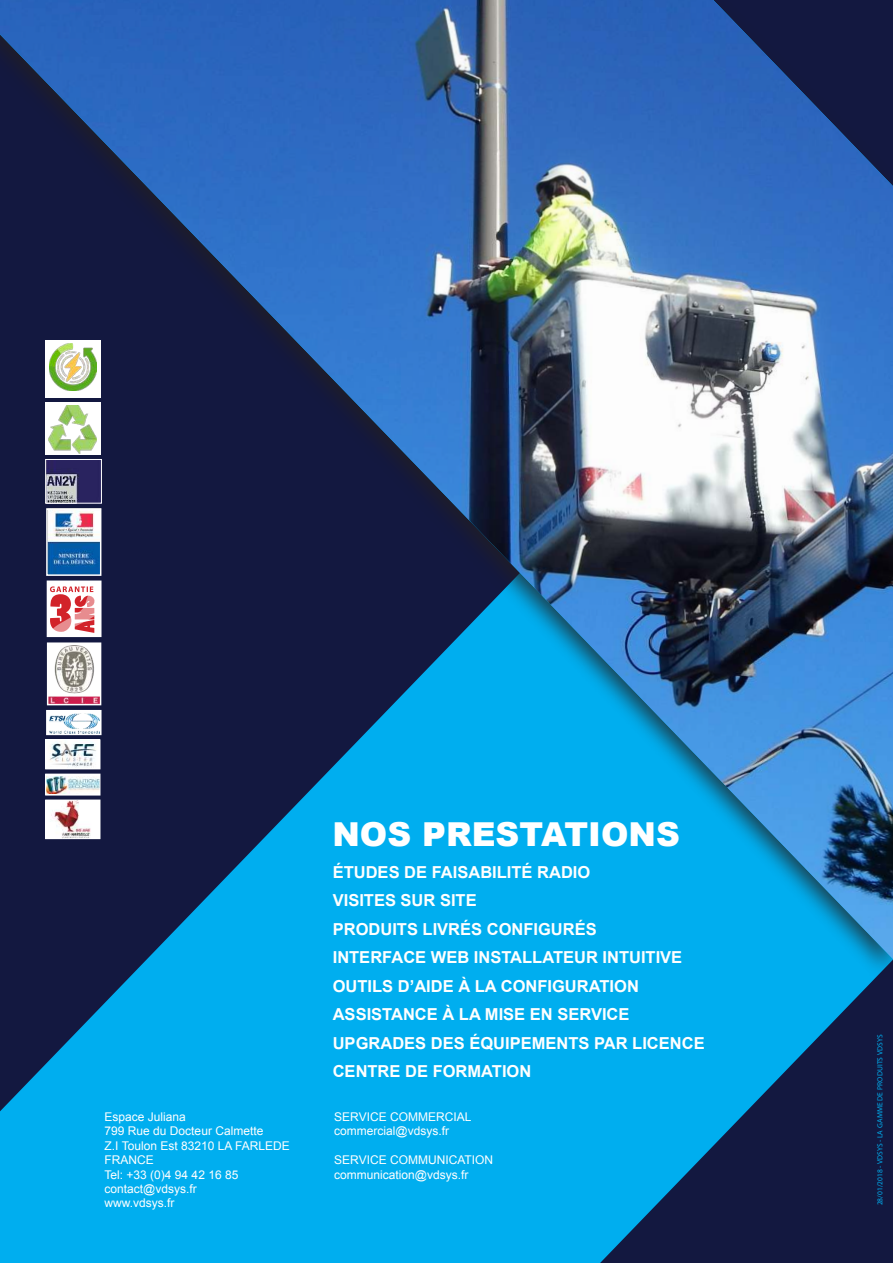
<style>
.page{position:relative;width:893px;height:1263px;background:#fff}
.page>*{position:absolute;margin:0;border:0;box-sizing:border-box;transform-origin:0 0}
.t1{font:900 33px "Arial";color:#fff}
.t2{font:700 16.5px/28.5px "Arial";color:#fff}
.t3{font:12px/14.4px "Arial";color:#fff}
.t4{font:7.5px "Myriad Pro";letter-spacing:.02em;color:#00aeef}
</style>
<div class="page">
<svg style="left:0;top:981px;width:893px;height:282px;background:#038eca"></svg>
<div style="left:0;top:0;width:893px;height:981px;background:#231f20;opacity:.75"></div>
<img style="left:0;top:0;width:893px;height:959px">
<img style="left:50px;top:645px;width:48px;height:57px">
<div style="left:47px;top:642px;width:54px;height:63px;border:2px solid #fff"></div>
<img style="left:49px;top:511px;width:49px;height:62px">
<div style="left:46px;top:508px;width:55px;height:68px;border:2px solid #fff"></div>
<div style="left:47px;top:581px;width:54px;height:55px;background:#fff"></div>
<svg style="left:50px;top:586px;width:45px;height:47px"></svg>
<img style="left:47px;top:461px;width:53px;height:40px">
<div style="left:45px;top:459px;width:57px;height:44px;border:1px solid #fff"></div>
<svg style="left:49px;top:713px;width:1px;height:19px"></svg>
<div style="left:46px;top:710px;width:55px;height:25px;border:2px solid #fff"></div>
<img style="left:50px;top:709px;width:50px;height:24px">
<div style="left:46px;top:402px;width:55px;height:53px;background:#fff"></div>
<img style="left:48px;top:405px;width:49px;height:49px">
<div style="left:46px;top:340px;width:55px;height:58px;background:#fff"></div>
<img style="left:49px;top:343px;width:48px;height:47px">
<img style="left:47px;top:741px;width:51px;height:26px">
<svg style="left:47px;top:776px;width:51px;height:1px"></svg>
<img style="left:47px;top:777px;width:51px;height:16px">
<div style="left:45px;top:774px;width:55px;height:21px;border:1px solid #fff"></div>
<img style="left:47px;top:802px;width:51px;height:35px">
<div style="left:45px;top:800px;width:55px;height:39px;border:1px solid #fff"></div>
<h1 class="t1" style="left:332px;top:822px;width:349px">NOS PRESTATIONS</h1>
<p class="t2" style="left:333px;top:859px;width:373px">ÉTUDES DE FAISABILITÉ RADIO<br>VISITES SUR SITE<br>PRODUITS LIVRÉS CONFIGURÉS<br>INTERFACE WEB INSTALLATEUR INTUITIVE<br>OUTILS D’AIDE À LA CONFIGURATION<br>ASSISTANCE À LA MISE EN SERVICE<br>UPGRADES DES ÉQUIPEMENTS PAR LICENCE<br>CENTRE DE FORMATION</p>
<p class="t3" style="left:105px;top:1111px;width:187px">Espace Juliana<br>799 Rue du Docteur Calmette<br>Z.I Toulon Est 83210 LA FARLEDE<br>FRANCE<br>Tel: +33 (0)4 94 42 16 85 contact@vdsys.fr<br>www.vdsys.fr</p>
<p class="t3" style="left:334px;top:1111px;width:139px">SERVICE COMMERCIAL commercial@vdsys.fr</p>
<p class="t3" style="left:334px;top:1154px;width:160px">SERVICE COMMUNICATION communication@vdsys.fr</p>
<p class="t4" style="left:876px;top:1205px;width:173px;rotate:-90deg">28/01/2018 - VDSYS - LA GAMME DE PRODUITS VDSYS</p>
</div>
